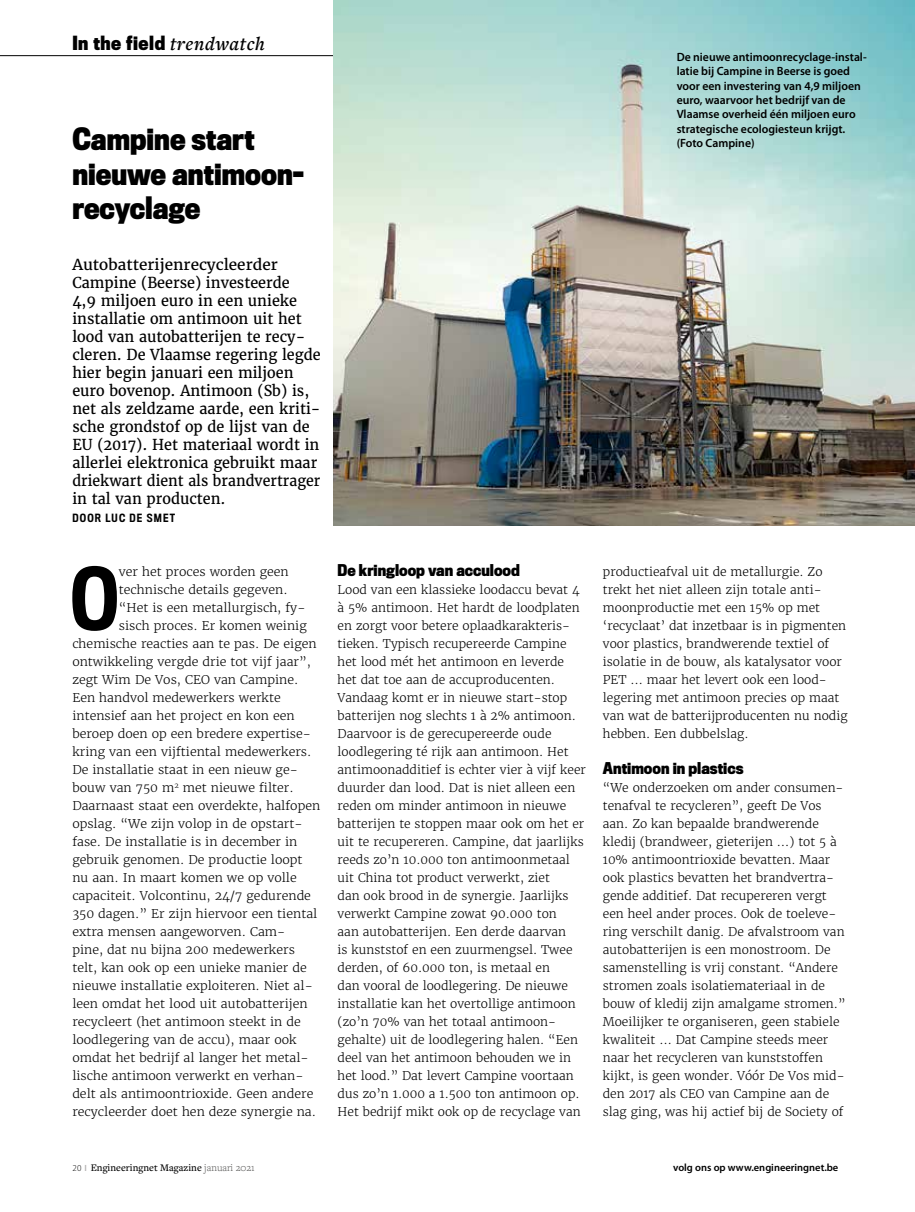
<style>
.page{position:relative;width:915px;height:1212px;background:#fff}
.page>*{position:absolute;margin:0;border:0;box-sizing:border-box;transform-origin:0 0}
.t1{font:500 79.95px "Titling Gothic FB Cond";color:#000}
.t2{font:700 28.5px/34.2px "Titling Gothic FB Cond";color:#000}
.t3{font:700 18px "Titling Gothic FB Cond";letter-spacing:.03em;color:#000}
.t4{font:15px/18px "Merriweather";color:#000}
.t5{font:700 15px "Titling Gothic FB Cond";color:#000}
.t6{font:300 12px/18px "Merriweather";color:#000}
.t7{font:600 12px/14.4px "Myriad Pro";color:#000}
.t8{font:500 10.5px "Freight Text Pro";color:#000}
.t9{font:600 10.5px "Myriad Pro";color:#000}
.t10{font:500 10.5px "Titling Gothic FB Cond";letter-spacing:.115em;color:#000}
.s1{font-family:"Freight Text Pro";font-weight:600;font-style:italic;font-size:19.5px}
.s2{font-family:"Myriad Pro";font-weight:300;font-size:9px}
.s3{font-family:"Myriad Pro";font-weight:600;font-size:9px;color:#b3b2b2}
.s4{font-weight:300;color:#4a4a49}
</style>
<div class="page">
<hr style="left:0;top:55px;width:914px;height:1px;background:#000">
<img style="left:333px;top:0;width:581px;height:525px">
<h3 class="t3" style="left:72px;top:32px;width:194px">In the field <span class="s1">trendwatch</span></h3>
<h2 class="t2" style="left:72px;top:122px;width:233px">Campine start nieuwe antimoon&shy;recyclage</h2>
<p class="t4" style="left:72px;top:256px;width:250px">Autobatterijenrecycleerder<br>Campine (Beerse) investeerde<br>4,9 miljoen euro in een unieke installatie om antimoon uit het lood van autobatterijen te recy&shy;cleren. De Vlaamse regering legde hier begin januari een miljoen euro bovenop. Antimoon (Sb) is, net als zeldzame aarde, een kriti&shy;sche grondstof op de lijst van de<br>EU (2017). Het materiaal wordt in allerlei elektronica gebruikt maar driekwart dient als brandvertrager in tal van producten.</p>
<p class="t10" style="left:72px;top:512px;width:104px">DOOR LUC DE SMET</p>
<h1 class="t1" style="left:70px;top:551px;width:50px">O</h1>
<p class="t6" style="left:119px;top:563px;width:171px">ver het proces worden geen</p>
<p class="t6" style="left:119px;top:581px;width:170px">technische details gegeven.</p>
<p class="t6" style="left:119px;top:599px;width:188px">“Het is een metallurgisch, fy-</p>
<p class="t6" style="left:119px;top:617px;width:189px">sisch proces. Er komen weinig</p>
<p class="t6" style="left:72px;top:635px;width:246px">chemische reacties aan te pas. De eigen</p>
<p class="t6" style="left:72px;top:653px;width:240px">ontwikkeling vergde drie tot vijf jaar”,</p>
<p class="t6" style="left:72px;top:671px;width:227px">zegt Wim De Vos, CEO van Campine.</p>
<p class="t6" style="left:72px;top:689px;width:210px">Een handvol medewerkers werkte</p>
<p class="t6" style="left:72px;top:707px;width:224px">intensief aan het project en kon een</p>
<p class="t6" style="left:72px;top:725px;width:240px">beroep doen op een bredere expertise-</p>
<p class="t6" style="left:72px;top:743px;width:240px">kring van een vijftiental medewerkers.</p>
<p class="t6" style="left:72px;top:761px;width:227px">De installatie staat in een nieuw ge-</p>
<p class="t6" style="left:72px;top:779px;width:223px">bouw van 750 m<sup>2</sup> met nieuwe filter.</p>
<p class="t6" style="left:72px;top:797px;width:249px">Daarnaast staat een overdekte, halfopen</p>
<p class="t6" style="left:72px;top:815px;width:232px">opslag. “We zijn volop in de opstart-</p>
<p class="t6" style="left:72px;top:833px;width:226px">fase. De installatie is in december in</p>
<p class="t6" style="left:72px;top:851px;width:232px">gebruik genomen. De productie loopt</p>
<p class="t6" style="left:72px;top:869px;width:226px">nu aan. In maart komen we op volle</p>
<p class="t6" style="left:72px;top:887px;width:240px">capaciteit. Volcontinu, 24/7 gedurende</p>
<p class="t6" style="left:72px;top:905px;width:246px">350 dagen.” Er zijn hiervoor een tiental</p>
<p class="t6" style="left:72px;top:923px;width:214px">extra mensen aangeworven. Cam-</p>
<p class="t6" style="left:72px;top:941px;width:224px">pine, dat nu bijna 200 medewerkers</p>
<p class="t6" style="left:72px;top:959px;width:236px">telt, kan ook op een unieke manier de</p>
<p class="t6" style="left:72px;top:977px;width:242px">nieuwe installatie exploiteren. Niet al-</p>
<p class="t6" style="left:72px;top:995px;width:237px">leen omdat het lood uit autobatterijen</p>
<p class="t6" style="left:72px;top:1013px;width:230px">recycleert (het antimoon steekt in de</p>
<p class="t6" style="left:72px;top:1031px;width:226px">loodlegering van de accu), maar ook</p>
<p class="t6" style="left:72px;top:1049px;width:238px">omdat het bedrijf al langer het metal-</p>
<p class="t6" style="left:72px;top:1067px;width:232px">lische antimoon verwerkt en verhan-</p>
<p class="t6" style="left:72px;top:1085px;width:242px">delt als antimoontrioxide. Geen andere</p>
<p class="t6" style="left:72px;top:1103px;width:245px">recycleerder doet hen deze synergie na.</p>
<p class="t7" style="left:676px;top:50px;width:191px">De nieuwe antimoonrecyclage-instal&shy;latie bij Campine in Beerse is goed voor een investering van 4,9 miljoen euro, waarvoor het bedrijf van de<br>Vlaamse overheid één miljoen euro strategische ecologiesteun krijgt. (Foto Campine)</p>
<p class="t5" style="left:337px;top:561px;width:184px">De kringloop van acculood</p>
<p class="t6" style="left:337px;top:581px;width:250px">Lood van een klassieke loodaccu bevat 4 à 5% antimoon. Het hardt de loodplaten en zorgt voor betere oplaadkarakteris&shy;tieken. Typisch recupereerde Campine het lood mét het antimoon en leverde het dat toe aan de accuproducenten.<br>Vandaag komt er in nieuwe start-stop batterijen nog slechts 1 à 2% antimoon.<br>Daarvoor is de gerecupereerde oude loodlegering té rijk aan antimoon. Het antimoonadditief is echter vier à vijf keer duurder dan lood. Dat is niet alleen een reden om minder antimoon in nieuwe batterijen te stoppen maar ook om het er uit te recupereren. Campine, dat jaarlijks reeds zo’n 10.000 ton antimoonmetaal uit China tot product verwerkt, ziet<br>dan ook brood in de synergie. Jaarlijks verwerkt Campine zowat 90.000 ton<br>aan autobatterijen. Een derde daarvan<br>is kunststof en een zuurmengsel. Twee derden, of 60.000 ton, is metaal en<br>dan vooral de loodlegering. De nieuwe installatie kan het overtollige antimoon (zo’n 70% van het totaal antimoon&shy;gehalte) uit de loodlegering halen. “Een deel van het antimoon behouden we in het lood.” Dat levert Campine voortaan dus zo’n 1.000 a 1.500 ton antimoon op.<br>Het bedrijf mikt ook op de recyclage van</p>
<p class="t6" style="left:602px;top:563px;width:246px">productieafval uit de metallurgie. Zo trekt het niet alleen zijn totale anti&shy;moonproductie met een 15% op met ‘recyclaat’ dat inzetbaar is in pigmenten voor plastics, brandwerende textiel of isolatie in de bouw, als katalysator voor PET … maar het levert ook een lood&shy;legering met antimoon precies op maat van wat de batterijproducenten nu nodig hebben. Een dubbelslag.</p>
<p class="t5" style="left:602px;top:759px;width:142px">Antimoon in plastics</p>
<p class="t6" style="left:602px;top:779px;width:244px">“We onderzoeken om ander consumen&shy;tenafval te recycleren”, geeft De Vos aan. Zo kan bepaalde brandwerende kledij (brandweer, gieterijen …) tot 5 à 10% antimoontrioxide bevatten. Maar ook plastics bevatten het brandvertra&shy;gende additief. Dat recupereren vergt een heel ander proces. Ook de toeleve&shy;ring verschilt danig. De afvalstroom van autobatterijen is een monostroom. De samenstelling is vrij constant. “Andere stromen zoals isolatiemateriaal in de bouw of kledij zijn amalgame stromen.” Moeilijker te organiseren, geen stabiele kwaliteit … Dat Campine steeds meer naar het recycleren van kunststoffen kijkt, is geen wonder. Vóór De Vos mid&shy;den 2017 als CEO van Campine aan de slag ging, was hij actief bij de Society of</p>
<p class="t8" style="left:72px;top:1161px;width:184px"><span class="s2">20</span> <span class="s3">I</span> Engineeringnet Magazine <span class="s4">januari 2021</span></p>
<p class="t9" style="left:673px;top:1161px;width:167px">volg ons op www.engineeringnet.be</p>
</div>
